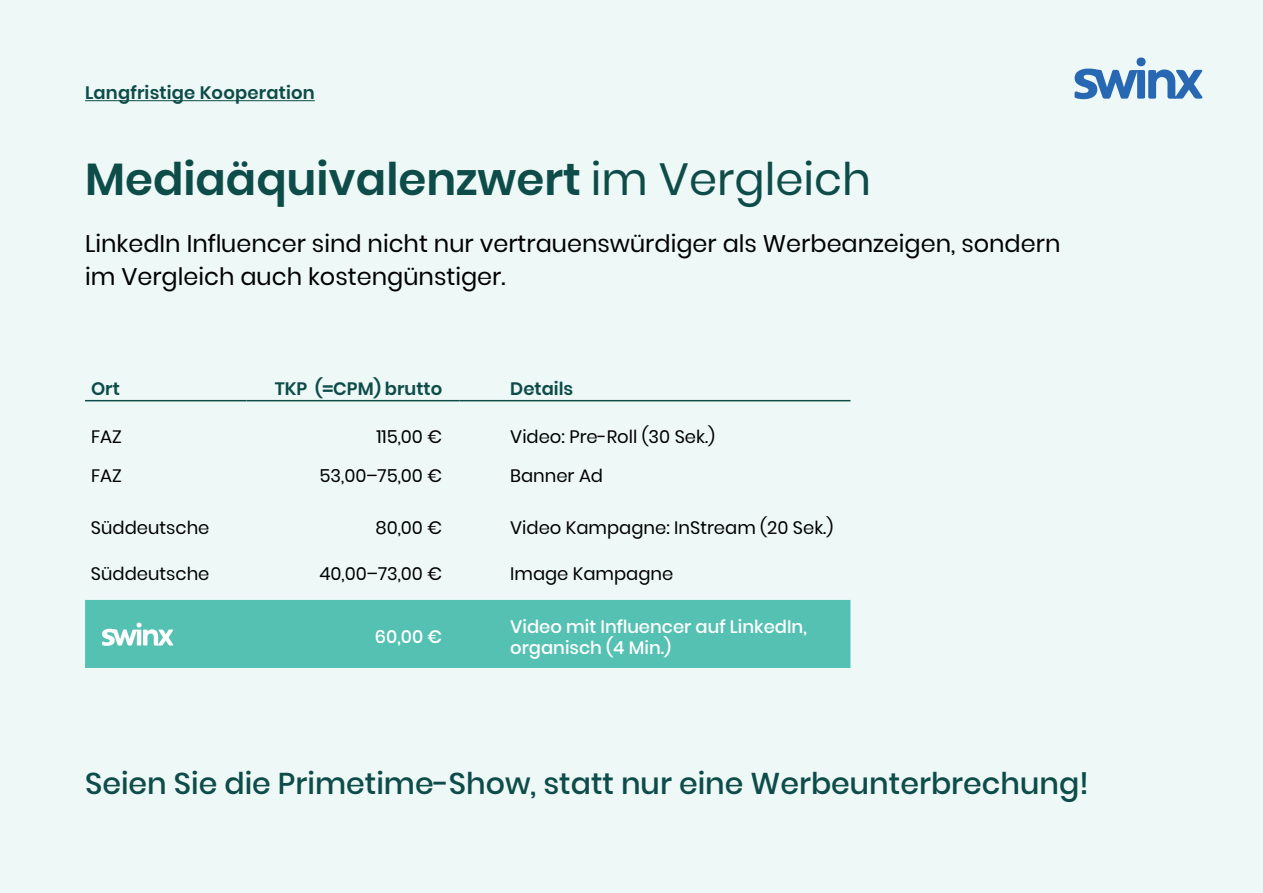
<style>
.page{position:relative;width:1263px;height:893px;background:#eef9f7}
.page>*{position:absolute;margin:0;border:0;box-sizing:border-box;transform-origin:0 0}
.t1{font:600 45px "Poppins";color:#0e4c49}
.t2{font:500 30px "Poppins";color:#0e4c49}
.t3{font:24px/33px "Poppins";color:#000}
.t4{font:18px "Poppins";color:#000}
.t5{font:500 18px/21.6px "Poppins";color:#fff}
.t6{font:600 18px "Poppins";letter-spacing:.01em;color:#0e4c49}
.s1{font-weight:400}
</style>
<div class="page">
<hr style="left:85px;top:100px;width:230px;height:1px;background:#0e4c49">
<div style="left:85px;top:600px;width:765px;height:68px;background:#55c1b3"></div>
<hr style="left:85px;top:400px;width:162px;height:1px;background:#0e4c49">
<hr style="left:247px;top:400px;width:212px;height:1px;background:#0e4c49">
<hr style="left:459px;top:400px;width:391px;height:1px;background:#0e4c49">
<svg style="left:102px;top:623px;width:71px;height:23px;background:#a2ddd5"></svg>
<svg style="left:1074px;top:58px;width:128px;height:41px"></svg>
<p class="t6" style="left:85px;top:83px;width:231px">Langfristige Kooperation</p>
<h1 class="t1" style="left:85px;top:153px;width:787px">Mediaäquivalenzwert <span class="s1">im Vergleich</span></h1>
<h3 class="t3" style="left:85px;top:227px;width:977px">LinkedIn Influencer sind nicht nur vertrauenswürdiger als Werbeanzeigen, sondern im Vergleich auch kostengünstiger.</h3>
<p class="t6" style="left:91px;top:378px;width:30px">Ort</p>
<p class="t6" style="left:275px;top:378px;width:169px">TKP (=CPM) brutto</p>
<p class="t6" style="left:510px;top:378px;width:64px">Details</p>
<p class="t4" style="left:91px;top:427px;width:32px">FAZ</p>
<p class="t4" style="left:376px;top:427px;width:67px">115,00 €</p>
<p class="t4" style="left:510px;top:427px;width:206px">Video: Pre-Roll (30 Sek.)</p>
<p class="t4" style="left:91px;top:466px;width:32px">FAZ</p>
<p class="t4" style="left:319px;top:466px;width:124px">53,00–75,00 €</p>
<p class="t4" style="left:510px;top:466px;width:94px">Banner Ad</p>
<p class="t4" style="left:91px;top:518px;width:120px">Süddeutsche</p>
<p class="t4" style="left:375px;top:518px;width:68px">80,00 €</p>
<p class="t4" style="left:510px;top:518px;width:324px">Video Kampagne: InStream (20 Sek.)</p>
<p class="t4" style="left:91px;top:563px;width:120px">Süddeutsche</p>
<p class="t4" style="left:319px;top:563px;width:124px">40,00–73,00 €</p>
<p class="t4" style="left:510px;top:563px;width:165px">Image Kampagne</p>
<p class="t5" style="left:375px;top:626px;width:69px">60,00 €</p>
<p class="t5" style="left:510px;top:616px;width:298px">Video mit Influencer auf LinkedIn, organisch (4 Min.)</p>
<h2 class="t2" style="left:85px;top:766px;width:1005px">Seien Sie die Primetime-Show, statt nur eine Werbeunterbrechung!</h2>
</div>
